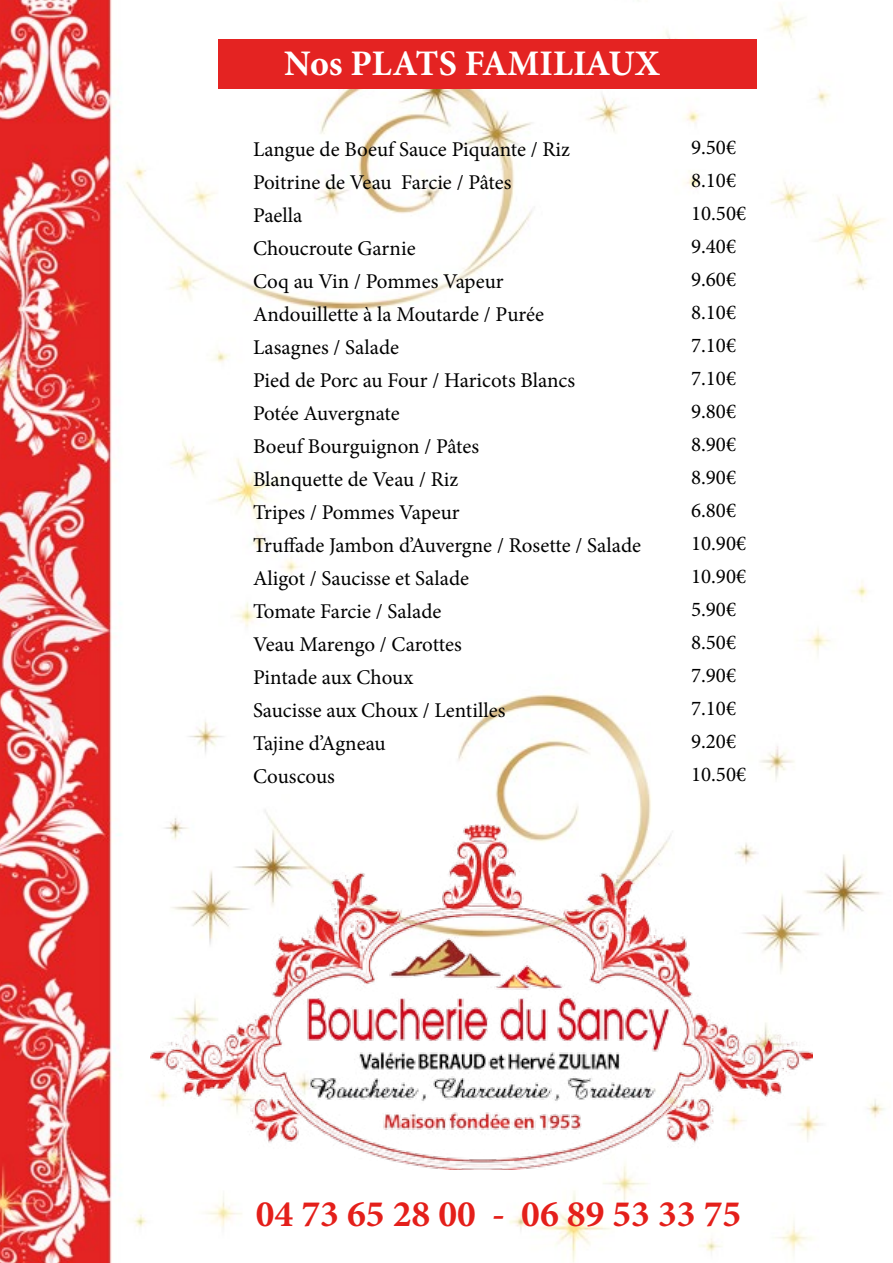
<style>
.page{position:relative;width:893px;height:1263px;background:#fff}
.page>*{position:absolute;margin:0;border:0;box-sizing:border-box;transform-origin:0 0}
.t1{font:700 37.5px "Minion Pro";color:#e41f1a}
.t2{font:700 36px "Minion Pro";color:#fff}
.t3{font:21px/33px "Minion Pro";color:#000}
</style>
<div class="page">
<img style="left:0;top:0;width:885px;height:1263px">
<img style="left:151px;top:825px;width:661px;height:345px">
<div style="left:219px;top:39px;width:538px;height:50px;background:#e42322"></div>
<h2 class="t2" style="left:284px;top:38px;width:131px">Nos PLATS</h2>
<h2 class="t2" style="left:465px;top:38px;width:42px">FAMI</h2>
<h2 class="t2" style="left:553px;top:38px;width:108px">LIAUX</h2>
<p class="t3" style="left:253px;top:132px;width:390px">Langue de Boeuf Sauce Piquante / Riz<br>Poitrine de Veau Farcie / Pâtes<br>Paella<br>Choucroute Garnie<br>Coq au Vin / Pommes Vapeur<br>Andouillette à la Moutarde / Purée<br>Lasagnes / Salade<br>Pied de Porc au Four / Haricots Blancs<br>Potée Auvergnate<br>Boeuf Bourguignon / Pâtes<br>Blanquette de Veau / Riz<br>Tripes / Pommes Vapeur<br>Truffade Jambon d’Auvergne / Rosette / Salade<br>Aligot / Saucisse et Salade<br>Tomate Farcie / Salade<br>Veau Marengo / Carottes<br>Pintade aux Choux<br>Saucisse aux Choux / Lentilles<br>Tajine d’Agneau<br>Couscous</p>
<p class="t3" style="left:691px;top:131px;width:57px">9.50€<br>8.10€<br>10.50€<br>9.40€<br>9.60€<br>8.10€<br>7.10€<br>7.10€<br>9.80€<br>8.90€<br>8.90€<br>6.80€<br>10.90€<br>10.90€<br>5.90€<br>8.50€<br>7.90€<br>7.10€<br>9.20€<br>10.50€</p>
<h1 class="t1" style="left:256px;top:1188px;width:487px">04 73 65 28 00 - 06 89 53 33 75</h1>
</div>
